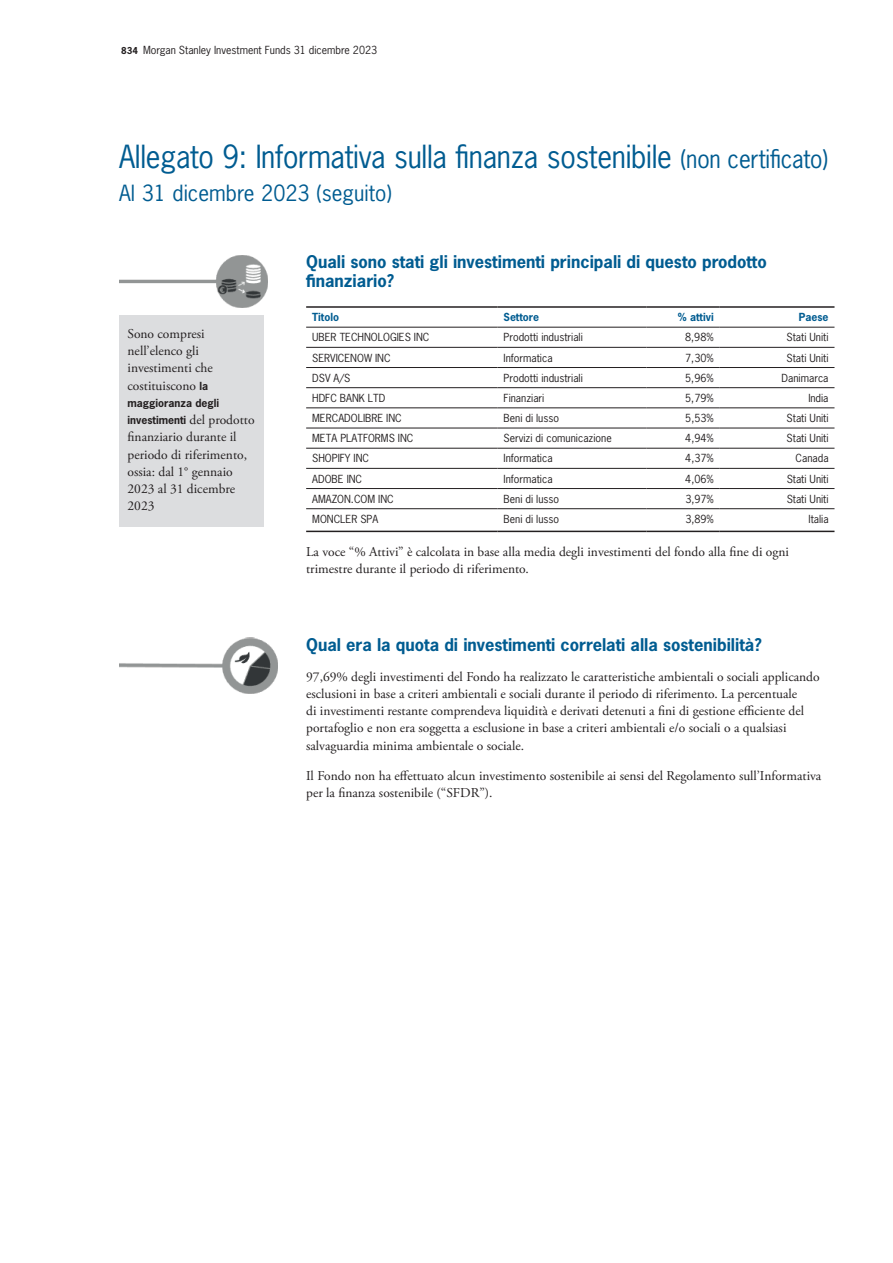
<style>
.page{position:relative;width:893px;height:1263px;background:#fff}
.page>*{position:absolute;margin:0;border:0;box-sizing:border-box;transform-origin:0 0}
.t1{font:30px "News Gothic Std";letter-spacing:-.01em;color:#005c91;scale:.96 1}
.t2{font:21px "News Gothic Std";color:#005c91}
.t3{font:700 16.5px/19.5px "News Gothic Std";color:#005c91}
.t4{font:13.5px/17.2px "Adobe Garamond Pro";color:#231f20}
.t5{font:10.5px "News Gothic Std";color:#231f20}
.t6{font:700 10.5px/17.2px "News Gothic Std";color:#231f20}
.t7{font:700 10.5px "News Gothic Std";color:#005c91}
.s1{font-weight:700;font-size:9px}
.s2{font-size:24px}
.s3{font-family:"News Gothic Std";font-weight:700;font-size:10.5px}
.s4{font-family:"Adobe Garamond Pro";font-weight:400;font-size:13.5px}
</style>
<div class="page">
<hr style="left:306px;top:327px;width:191px;height:1px;background:#231f20">
<hr style="left:497px;top:327px;width:149px;height:1px;background:#231f20">
<hr style="left:646px;top:327px;width:74px;height:1px;background:#231f20">
<hr style="left:720px;top:327px;width:114px;height:1px;background:#231f20">
<hr style="left:306px;top:347px;width:191px;height:1px;background:#231f20">
<hr style="left:497px;top:347px;width:149px;height:1px;background:#231f20">
<hr style="left:646px;top:347px;width:74px;height:1px;background:#231f20">
<hr style="left:720px;top:347px;width:114px;height:1px;background:#231f20">
<hr style="left:306px;top:367px;width:191px;height:1px;background:#231f20">
<hr style="left:497px;top:367px;width:149px;height:1px;background:#231f20">
<hr style="left:646px;top:367px;width:74px;height:1px;background:#231f20">
<hr style="left:720px;top:367px;width:114px;height:1px;background:#231f20">
<hr style="left:306px;top:387px;width:191px;height:1px;background:#231f20">
<hr style="left:497px;top:387px;width:149px;height:1px;background:#231f20">
<hr style="left:646px;top:387px;width:74px;height:1px;background:#231f20">
<hr style="left:720px;top:387px;width:114px;height:1px;background:#231f20">
<hr style="left:306px;top:408px;width:191px;height:1px;background:#231f20">
<hr style="left:497px;top:408px;width:149px;height:1px;background:#231f20">
<hr style="left:646px;top:408px;width:74px;height:1px;background:#231f20">
<hr style="left:720px;top:408px;width:114px;height:1px;background:#231f20">
<hr style="left:306px;top:428px;width:191px;height:1px;background:#231f20">
<hr style="left:497px;top:428px;width:149px;height:1px;background:#231f20">
<hr style="left:646px;top:428px;width:74px;height:1px;background:#231f20">
<hr style="left:720px;top:428px;width:114px;height:1px;background:#231f20">
<hr style="left:306px;top:448px;width:191px;height:1px;background:#231f20">
<hr style="left:497px;top:448px;width:149px;height:1px;background:#231f20">
<hr style="left:646px;top:448px;width:74px;height:1px;background:#231f20">
<hr style="left:720px;top:448px;width:114px;height:1px;background:#231f20">
<hr style="left:306px;top:468px;width:191px;height:1px;background:#231f20">
<hr style="left:497px;top:468px;width:149px;height:1px;background:#231f20">
<hr style="left:646px;top:468px;width:74px;height:1px;background:#231f20">
<hr style="left:720px;top:468px;width:114px;height:1px;background:#231f20">
<hr style="left:306px;top:488px;width:191px;height:1px;background:#231f20">
<hr style="left:497px;top:488px;width:149px;height:1px;background:#231f20">
<hr style="left:646px;top:488px;width:74px;height:1px;background:#231f20">
<hr style="left:720px;top:488px;width:114px;height:1px;background:#231f20">
<hr style="left:306px;top:508px;width:191px;height:1px;background:#231f20">
<hr style="left:497px;top:508px;width:149px;height:1px;background:#231f20">
<hr style="left:646px;top:508px;width:74px;height:1px;background:#231f20">
<hr style="left:720px;top:508px;width:114px;height:1px;background:#231f20">
<hr style="left:306px;top:306px;width:191px;height:2px;background:#231f20">
<hr style="left:497px;top:306px;width:149px;height:2px;background:#231f20">
<hr style="left:646px;top:306px;width:74px;height:2px;background:#231f20">
<hr style="left:720px;top:306px;width:114px;height:2px;background:#231f20">
<hr style="left:306px;top:531px;width:191px;height:1px;background:#231f20">
<hr style="left:497px;top:531px;width:149px;height:1px;background:#231f20">
<hr style="left:646px;top:531px;width:74px;height:1px;background:#231f20">
<hr style="left:720px;top:531px;width:114px;height:1px;background:#231f20">
<div style="left:119px;top:315px;width:145px;height:212px;background:#dcdddf"></div>
<img style="left:119px;top:255px;width:149px;height:53px">
<img style="left:119px;top:638px;width:158px;height:55px">
<p class="t5" style="left:121px;top:43px;width:257px"><span class="s1">834</span> Morgan Stanley Investment Funds 31 dicembre 2023</p>
<h1 class="t1" style="left:119px;top:137px;width:740px">Allegato 9: Informativa sulla finanza sostenibile <span class="s2">(non certificato)</span></h1>
<h2 class="t2" style="left:119px;top:179px;width:274px">Al 31 dicembre 2023 (seguito)</h2>
<p class="t4" style="left:128px;top:325px;width:87px">Sono compresi nell’elenco gli investimenti che costituiscono <span class="s3">la</span></p>
<p class="t6" style="left:128px;top:394px;width:129px">maggioranza degli investimenti <span class="s4">del prodotto</span></p>
<p class="t4" style="left:128px;top:429px;width:121px">finanziario durante il periodo di riferimento, ossia: dal 1° gennaio<br>2023 al 31 dicembre<br>2023</p>
<p class="t3" style="left:306px;top:252px;width:462px">Quali sono stati gli investimenti principali di questo prodotto finanziario?</p>
<p class="t7" style="left:312px;top:310px;width:28px">Titolo</p>
<p class="t7" style="left:503px;top:310px;width:37px">Settore</p>
<p class="t7" style="left:678px;top:310px;width:37px">% attivi</p>
<p class="t7" style="left:799px;top:310px;width:31px">Paese</p>
<p class="t5" style="left:312px;top:331px;width:119px">UBER TECHNOLOGIES INC</p>
<p class="t5" style="left:503px;top:331px;width:81px">Prodotti industriali</p>
<p class="t5" style="left:685px;top:331px;width:30px">8,98%</p>
<p class="t5" style="left:787px;top:331px;width:43px">Stati Uniti</p>
<p class="t5" style="left:312px;top:351px;width:80px">SERVICENOW INC</p>
<p class="t5" style="left:504px;top:351px;width:51px">Informatica</p>
<p class="t5" style="left:685px;top:351px;width:30px">7,30%</p>
<p class="t5" style="left:787px;top:351px;width:43px">Stati Uniti</p>
<p class="t5" style="left:312px;top:371px;width:40px">DSV A/S</p>
<p class="t5" style="left:504px;top:371px;width:81px">Prodotti industriali</p>
<p class="t5" style="left:685px;top:371px;width:30px">5,96%</p>
<p class="t5" style="left:782px;top:371px;width:48px">Danimarca</p>
<p class="t5" style="left:312px;top:391px;width:75px">HDFC BANK LTD</p>
<p class="t5" style="left:504px;top:391px;width:42px">Finanziari</p>
<p class="t5" style="left:685px;top:391px;width:30px">5,79%</p>
<p class="t5" style="left:808px;top:391px;width:22px">India</p>
<p class="t5" style="left:312px;top:411px;width:91px">MERCADOLIBRE INC</p>
<p class="t5" style="left:504px;top:411px;width:57px">Beni di lusso</p>
<p class="t5" style="left:685px;top:411px;width:30px">5,53%</p>
<p class="t5" style="left:787px;top:411px;width:43px">Stati Uniti</p>
<p class="t5" style="left:312px;top:431px;width:103px">META PLATFORMS INC</p>
<p class="t5" style="left:504px;top:431px;width:110px">Servizi di comunicazione</p>
<p class="t5" style="left:685px;top:431px;width:30px">4,94%</p>
<p class="t5" style="left:787px;top:431px;width:43px">Stati Uniti</p>
<p class="t5" style="left:312px;top:452px;width:58px">SHOPIFY INC</p>
<p class="t5" style="left:504px;top:452px;width:51px">Informatica</p>
<p class="t5" style="left:685px;top:452px;width:30px">4,37%</p>
<p class="t5" style="left:796px;top:452px;width:34px">Canada</p>
<p class="t5" style="left:312px;top:472px;width:51px">ADOBE INC</p>
<p class="t5" style="left:504px;top:472px;width:51px">Informatica</p>
<p class="t5" style="left:685px;top:472px;width:30px">4,06%</p>
<p class="t5" style="left:787px;top:472px;width:43px">Stati Uniti</p>
<p class="t5" style="left:312px;top:492px;width:83px">AMAZON.COM INC</p>
<p class="t5" style="left:504px;top:492px;width:57px">Beni di lusso</p>
<p class="t5" style="left:685px;top:492px;width:30px">3,97%</p>
<p class="t5" style="left:787px;top:492px;width:43px">Stati Uniti</p>
<p class="t5" style="left:312px;top:512px;width:68px">MONCLER SPA</p>
<p class="t5" style="left:504px;top:512px;width:57px">Beni di lusso</p>
<p class="t5" style="left:685px;top:512px;width:30px">3,89%</p>
<p class="t5" style="left:808px;top:512px;width:22px">Italia</p>
<p class="t4" style="left:306px;top:544px;width:484px">La voce “% Attivi” è calcolata in base alla media degli investimenti del fondo alla fine di ogni trimestre durante il periodo di riferimento.</p>
<p class="t3" style="left:306px;top:634px;width:457px">Qual era la quota di investimenti correlati alla sostenibilità?</p>
<p class="t4" style="left:306px;top:668px;width:515px">97,69% degli investimenti del Fondo ha realizzato le caratteristiche ambientali o sociali applicando esclusioni in base a criteri ambientali e sociali durante il periodo di riferimento. La percentuale<br>di investimenti restante comprendeva liquidità e derivati detenuti a fini di gestione efficiente del portafoglio e non era soggetta a esclusione in base a criteri ambientali e/o sociali o a qualsiasi salvaguardia minima ambientale o sociale.</p>
<p class="t4" style="left:306px;top:767px;width:517px">Il Fondo non ha effettuato alcun investimento sostenibile ai sensi del Regolamento sull’Informativa per la finanza sostenibile (“SFDR”).</p>
</div>
